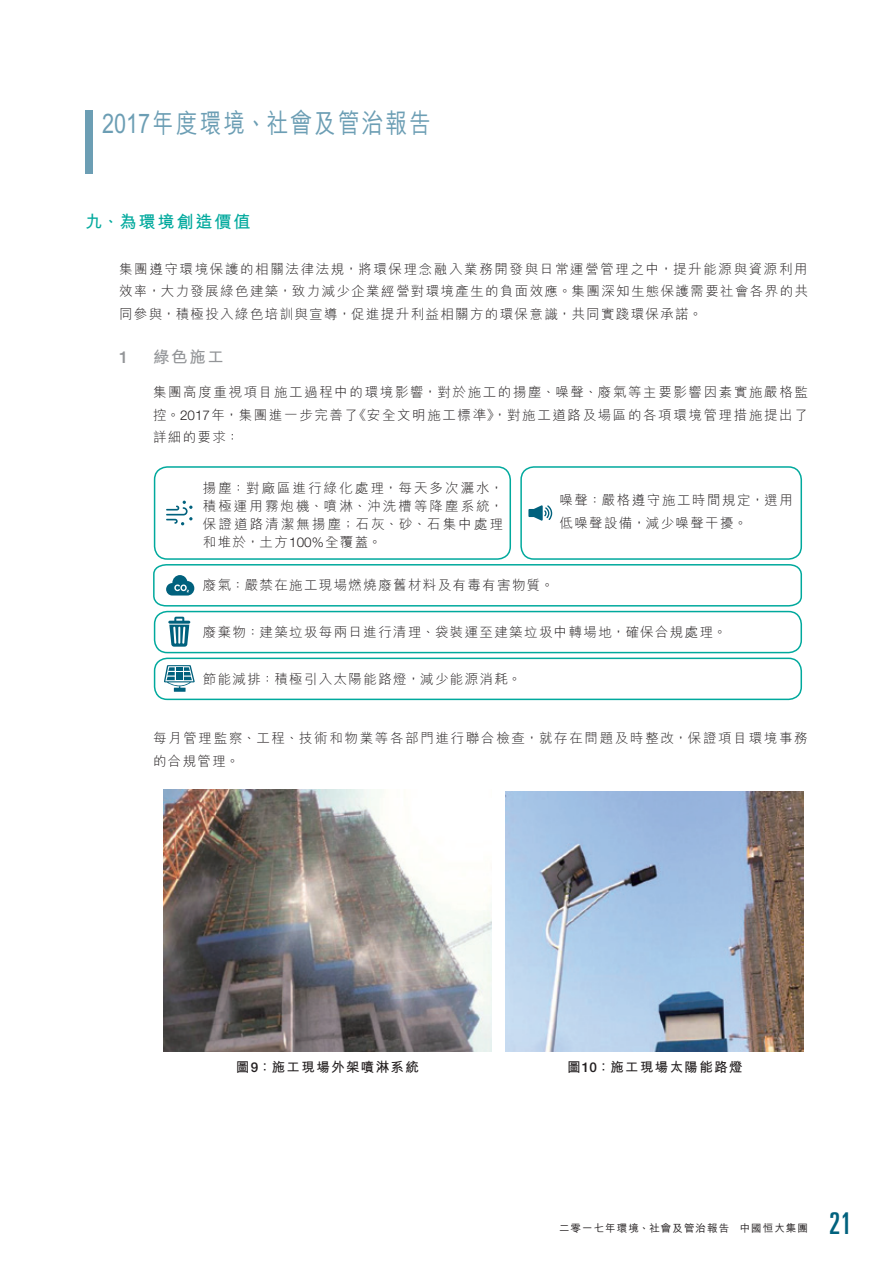
<style>
.page{position:relative;width:893px;height:1263px;background:#fff}
.page>*{position:absolute;margin:0;border:0;box-sizing:border-box;transform-origin:0 0}
.t1{font:ultra-condensed 30px "Univers LT Std";color:#00617d}
.t2{font:500 27px "M Hei HK";letter-spacing:.1em;color:#6c9eb4;scale:.8 1}
.t3{font:700 17.25px "M Hei HK";letter-spacing:.1em;color:#00a99d}
.t4{font:700 16.5px "M Hei HK";color:#939598}
.t5{font:500 16.5px "Helvetica Neue LT Std";color:#939598}
.t6{font:300 13.5px/22.5px "M Hei HK";letter-spacing:.1em;color:#231f20;text-align:justify}
.t7{font:300 13.5px/22.5px "M Hei HK";letter-spacing:.125em;color:#231f20}
.t8{font:700 13.5px "M Hei HK";letter-spacing:.1em;color:#231f20}
.t9{font:500 10.5px "M Hei HK";letter-spacing:.1em;color:#231f20}
.s1{font-family:"Helvetica Neue LT Std"}
.s2{font-family:"Helvetica Neue LT Std";font-weight:500}
</style>
<div class="page">
<div style="left:85px;top:110px;width:8px;height:64px;background:#6c9eb4"></div>
<div style="left:154px;top:466px;width:357px;height:94px;border:2px solid #00a99d;border-radius:13px"></div>
<div style="left:520px;top:466px;width:282px;height:94px;border:2px solid #00a99d;border-radius:13px"></div>
<div style="left:154px;top:611px;width:648px;height:42px;border:2px solid #00a99d;border-radius:13px"></div>
<div style="left:154px;top:658px;width:648px;height:42px;border:2px solid #00a99d;border-radius:13px"></div>
<svg style="left:168px;top:617px;width:22px;height:30px"></svg>
<svg style="left:528px;top:505px;width:24px;height:16px"></svg>
<svg style="left:164px;top:665px;width:31px;height:27px"></svg>
<svg style="left:166px;top:501px;width:27px;height:24px"></svg>
<svg style="left:153px;top:564px;width:650px;height:43px"></svg>
<img style="left:164px;top:790px;width:327px;height:261px">
<img style="left:506px;top:792px;width:298px;height:259px">
<h2 class="t2" style="left:102px;top:103px;width:413px">2017年度環境、社會及管治報告</h2>
<p class="t3" style="left:85px;top:209px;width:167px">九、為環境創造價值</p>
<p class="t6" style="left:119px;top:257px;width:690px">集團遵守環境保護的相關法律法規，將環保理念融入業務開發與日常運營管理之中，提升能源與資源利用效率，大力發展綠色建築，致力減少企業經營對環境產生的負面效應。集團深知生態保護需要社會各界的共同參與，積極投入綠色培訓與宣導，促進提升利益相關方的環保意識，共同實踐環保承諾。</p>
<p class="t5" style="left:119px;top:347px;width:11px">1</p>
<p class="t4" style="left:153px;top:345px;width:72px">綠色施工</p>
<p class="t6" style="left:153px;top:381px;width:656px">集團高度重視項目施工過程中的環境影響，對於施工的揚塵、噪聲、廢氣等主要影響因素實施嚴格監控。<span class="s1">2017</span>年，集團進一步完善了《安全文明施工標準》，對施工道路及場區的各項環境管理措施提出了詳細的要求：</p>
<p class="t6" style="left:203px;top:479px;width:302px;line-height:18px">揚塵：對廠區進行綠化處理，每天多次灑水，積極運用霧炮機、噴淋、沖洗槽等降塵系統，保證道路清潔無揚塵；石灰、砂、石集中處理和堆於，土方<span class="s1">100%</span>全覆蓋。</p>
<p class="t6" style="left:559px;top:489px;width:235px">噪聲：嚴格遵守施工時間規定，選用低噪聲設備，減少噪聲干擾。</p>
<p class="t6" style="left:203px;top:574px;width:353px">廢氣：嚴禁在施工現場燃燒廢舊材料及有毒有害物質。</p>
<p class="t6" style="left:203px;top:621px;width:525px">廢棄物：建築垃圾每兩日進行清理、袋裝運至建築垃圾中轉場地，確保合規處理。</p>
<p class="t6" style="left:203px;top:668px;width:320px">節能減排：積極引入太陽能路燈，減少能源消耗。</p>
<p class="t7" style="left:153px;top:727px;width:656px">每月管理監察、工程、技術和物業等各部門進行聯合檢查，就存在問題及時整改，保證項目環境事務的合規管理。</p>
<p class="t8" style="left:236px;top:1057px;width:185px">圖<span class="s2">9</span>：施工現場外架噴淋系統</p>
<p class="t8" style="left:567px;top:1057px;width:177px">圖<span class="s2">10</span>：施工現場太陽能路燈</p>
<p class="t9" style="left:559px;top:1221px;width:250px">二零一七年環境、社會及管治報告 中國恒大集團</p>
<h1 class="t1" style="left:829px;top:1206px;width:24px">21</h1>
</div>
